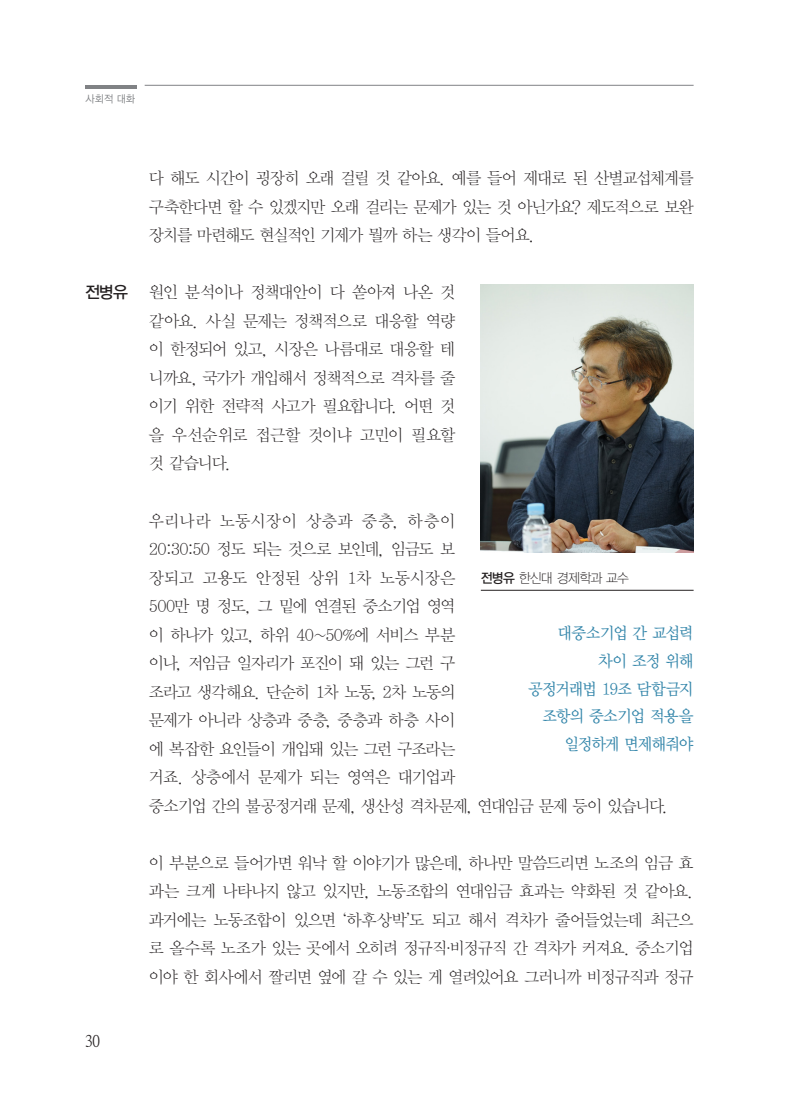
<style>
.page{position:relative;width:800px;height:1106px;background:#fff}
.page>*{position:absolute;margin:0;border:0;box-sizing:border-box;transform-origin:0 0}
.인터뷰_본문_20mm들여쓰기{font:16.5px/28.5px "YDVY Mj O31";letter-spacing:-.06em;color:#231f20;text-align:justify}
.본문_명조{font:16.5px/28.5px "YDVY Mj O31";letter-spacing:-.06em;color:#231f20;text-align:justify}
.t1{font:16.5px "YDVY Mj O33";letter-spacing:-.065em;color:#3486aa;scale:.95 1}
.본문_명조-2{font:16.5px "YDVYGO33";color:#231f20}
.t2{font:16.5px "YDVY Mj O520";color:#231f20}
.t3{font:13.5px "YDVYGO31";letter-spacing:-.055em;color:#231f20;scale:.95 1}
.t4{font:10.5px "YDVYGO32";color:#808285;scale:.95 1}
.s1{font-family:"YDVYGO33"}
</style>
<div class="page">
<img style="left:480px;top:284px;width:213px;height:268px">
<hr style="left:480px;top:590px;width:213px;height:1px;background:#231f20">
<hr style="left:85px;top:85px;width:51px;height:3px;background:#808285">
<hr style="left:145px;top:85px;width:548px;height:1px;background:#808285">
<p class="t4" style="left:86px;top:93px;width:53px">사회적 대화</p>
<p class="인터뷰_본문_20mm들여쓰기" style="left:149px;top:164px;width:546px">다 해도 시간이 굉장히 오래 걸릴 것 같아요. 예를 들어 제대로 된 산별교섭체계를 구축한다면 할 수 있겠지만 오래 걸리는 문제가 있는 것 아닌가요? 제도적으로 보완 장치를 마련해도 현실적인 기제가 뭘까 하는 생각이 들어요.</p>
<p class="본문_명조-2" style="left:85px;top:283px;width:45px">전병유</p>
<p class="본문_명조" style="left:149px;top:278px;width:308px">원인 분석이나 정책대안이 다 쏟아져 나온 것 같아요. 사실 문제는 정책적으로 대응할 역량 이 한정되어 있고, 시장은 나름대로 대응할 테 니까요, 국가가 개입해서 정책적으로 격차를 줄 이기 위한 전략적 사고가 필요합니다. 어떤 것 을 우선순위로 접근할 것이냐 고민이 필요할 것 같습니다.</p>
<p class="인터뷰_본문_20mm들여쓰기" style="left:149px;top:506px;width:520px;text-align:left">우리나라 노동시장이 상층과 중층, 하층이<br>20:30:50 정도 되는 것으로 보인데, 임금도 보<br>장되고 고용도 안정된 상위 1차 노동시장은<br>500만 명 정도, 그 밑에 연결된 중소기업 영역<br>이 하나가 있고, 하위 40~50%에 서비스 부분<br>이나, 저임금 일자리가 포진이 돼 있는 그런 구<br>조라고 생각해요. 단순히 1차 노동, 2차 노동의<br>문제가 아니라 상층과 중층, 중층과 하층 사이<br>에 복잡한 요인들이 개입돼 있는 그런 구조라는<br>거죠. 상층에서 문제가 되는 영역은 대기업과<br>중소기업 간의 불공정거래 문제, 생산성 격차문제, 연대임금 문제 등이 있습니다.</p>
<p class="t3" style="left:480px;top:570px;width:157px"><span class="s1">전병유</span> 한신대 경제학과 교수</p>
<p class="t1" style="left:557px;top:623px;width:145px">대중소기업 간 교섭력</p>
<p class="t1" style="left:598px;top:651px;width:102px">차이 조정 위해</p>
<p class="t1" style="left:528px;top:679px;width:176px">공정거래법 19조 담합금지</p>
<p class="t1" style="left:542px;top:706px;width:161px">조항의 중소기업 적용을</p>
<p class="t1" style="left:564px;top:734px;width:137px">일정하게 면제해줘야</p>
<p class="t2" style="left:85px;top:1031px;width:16px">30</p>
<p class="인터뷰_본문_20mm들여쓰기" style="left:149px;top:848px;width:546px">이 부분으로 들어가면 워낙 할 이야기가 많은데, 하나만 말씀드리면 노조의 임금 효 과는 크게 나타나지 않고 있지만, 노동조합의 연대임금 효과는 약화된 것 같아요. 과거에는 노동조합이 있으면 ‘하후상박’도 되고 해서 격차가 줄어들었는데 최근으 로 올수록 노조가 있는 곳에서 오히려 정규직·비정규직 간 격차가 커져요. 중소기업 이야 한 회사에서 짤리면 옆에 갈 수 있는 게 열려있어요 그러니까 비정규직과 정규</p>
</div>
